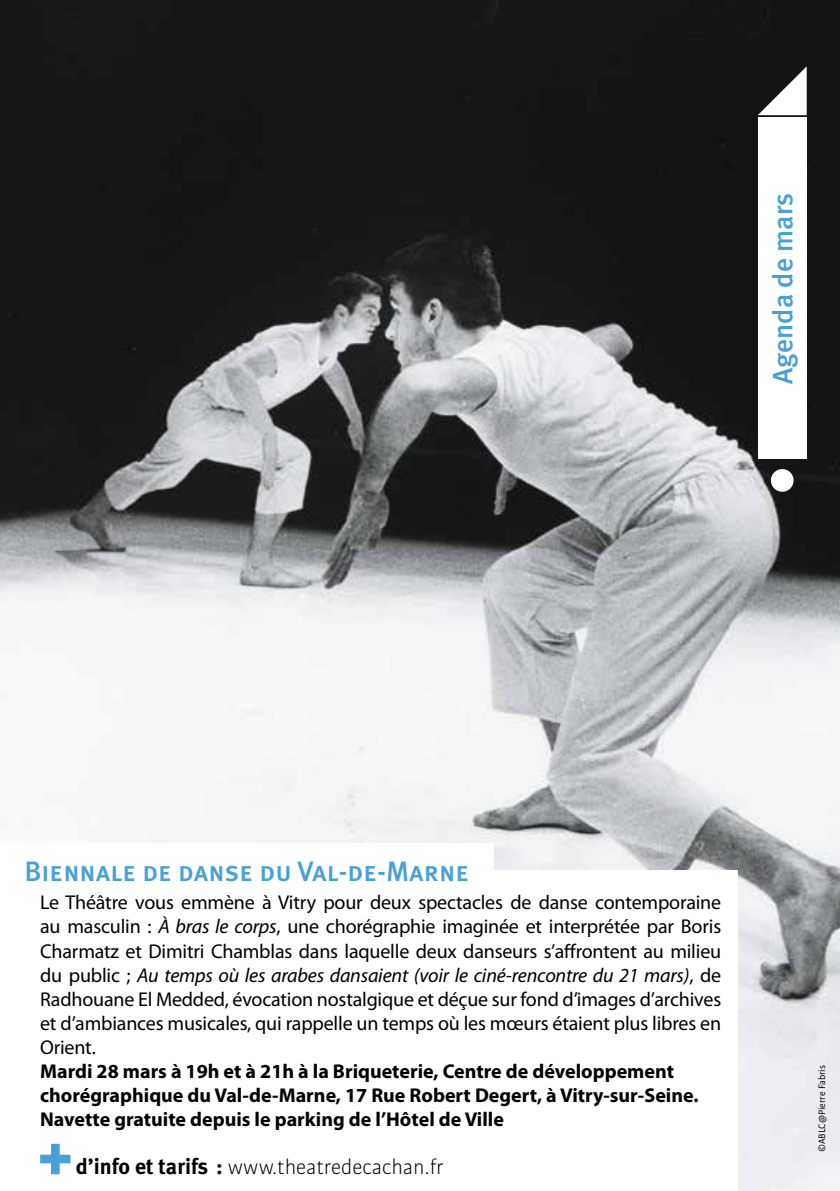
<style>
.page{position:relative;width:840px;height:1191px;background:#fff}
.page>*{position:absolute;margin:0;border:0;box-sizing:border-box;transform-origin:0 0}
.t1{font:28px "Meta Plus Medium Caps";color:#48a0d7}
.t2{font:500 28px "Meta Plus";color:#48a0d7}
.t3{font:300 22px "Bulo";color:#000}
.t4{font:20px/24px "Myriad Pro";letter-spacing:-.01em;color:#000;text-align:justify}
.t5{font:700 20px/24px "Myriad Pro";color:#000}
.t6{font:10px "Bulo";color:#000}
.s1{font-style:italic}
.s2{font-family:"Meta Plus";font-weight:700}
</style>
<div class="page">
<img style="left:0;top:0;width:839px;height:1191px">
<div style="left:0;top:843px;width:493px;height:62px;background:#fff"></div>
<div style="left:0;top:871px;width:736px;height:320px;background:#fff"></div>
<svg style="left:757px;top:66px;width:49px;height:49px"></svg>
<div style="left:757px;top:117px;width:49px;height:342px;background:#fff"></div>
<div style="left:770px;top:469px;width:23px;height:23px;background:#fff;border-radius:50%"></div>
<svg style="left:40px;top:1143px;width:30px;height:31px"></svg>
<h1 class="t2" style="left:766px;top:384px;width:193px;rotate:-90deg">Agenda de mars</h1>
<h1 class="t1" style="left:25px;top:855px;width:445px">Biennale de danse du Val-de-Marne</h1>
<p class="t4" style="left:40px;top:890px;width:682px">Le Théâtre vous emmène à Vitry pour deux spectacles de danse contemporaine au masculin : <span class="s1">À bras le corps</span>, une chorégraphie imaginée et interprétée par Boris Charmatz et Dimitri Chamblas dans laquelle deux danseurs s’affrontent au milieu du public ; <span class="s1">Au temps où les arabes dansaient (voir le ciné-rencontre du 21 mars)</span>, de Radhouane El Medded, évocation nostalgique et déçue sur fond d’images d’archives et d’ambiances musicales, qui rappelle un temps où les mœurs étaient plus libres en Orient.</p>
<p class="t5" style="left:40px;top:1058px;width:659px">Mardi 28 mars à 19h et à 21h à la Briqueterie, Centre de développement chorégraphique du Val-de-Marne, 17 Rue Robert Degert, à Vitry-sur-Seine.<br>Navette gratuite depuis le parking de l’Hôtel de Ville</p>
<p class="t3" style="left:76px;top:1153px;width:369px"><span class="s2">d’info et tarifs :</span> www.theatredecachan.fr</p>
<p class="t6" style="left:815px;top:1152px;width:89px;rotate:-90deg">©ABLC@Pierre Fabris</p>
</div>
